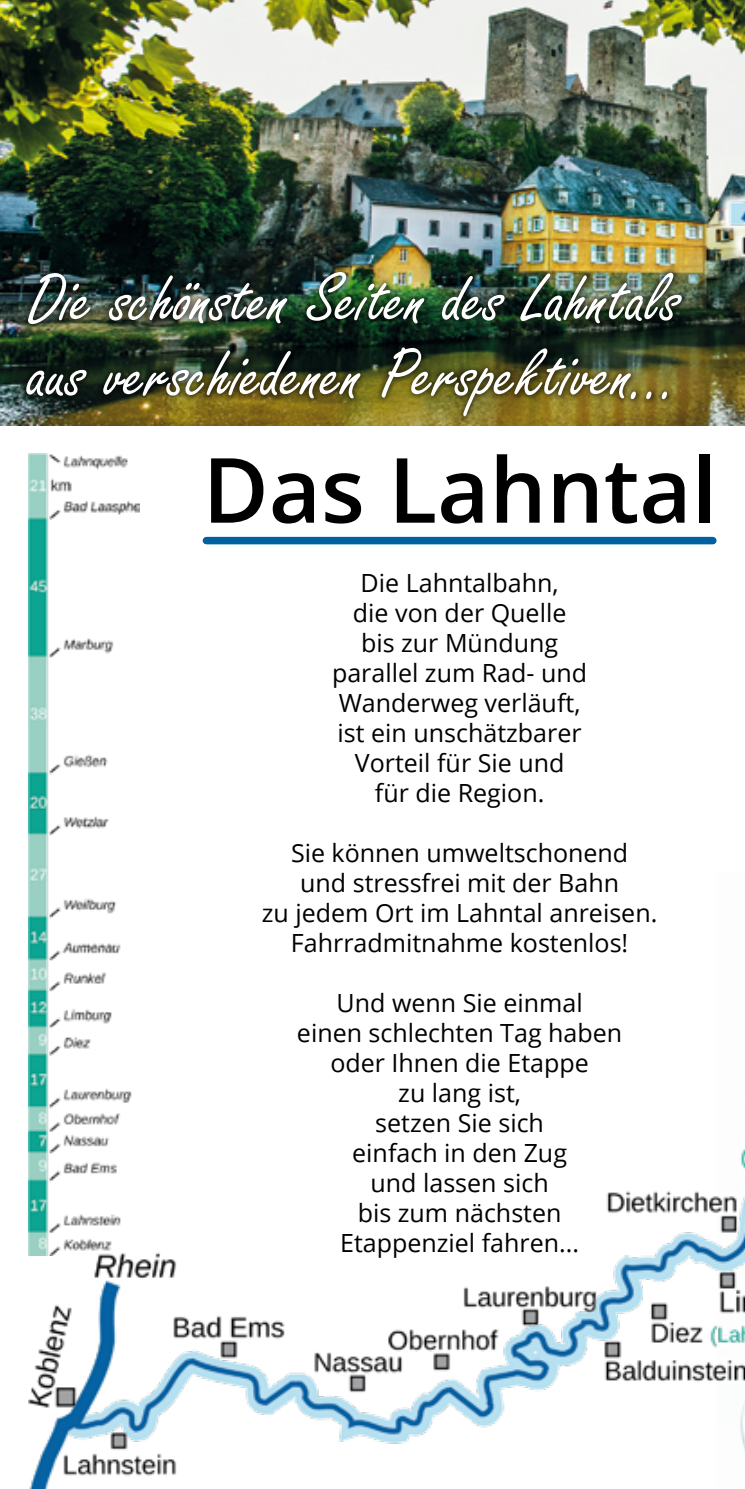
<style>
.page{position:relative;width:745px;height:1489px;background:#fff}
.page>*{position:absolute;margin:0;border:0;box-sizing:border-box;transform-origin:0 0}
.t1{font:600 90px "Open Sans";color:#000}
.t2{font:75px/75px "Freestyle Script";color:#fff}
.t3{font:25px/30px "Open Sans";color:#000;text-align:center}
</style>
<div class="page">
<img style="left:0;top:0;width:744px;height:425px">
<img style="left:16px;top:107px;width:728px;height:319px">
<img style="left:28px;top:118px;width:716px;height:1370px">
<img style="left:28px;top:454px;width:112px;height:800px">
<div style="left:19px;top:266px;width:668px;height:157px;background:#000;opacity:.5"></div>
<div style="left:206px;top:537px;width:506px;height:7px;background:#0061a1"></div>
<h2 class="t2" style="left:28px;top:265px;width:654px">Die schönsten Seiten des Lahntals aus verschiedenen Perspektiven...</h2>
<h1 class="t1" style="left:202px;top:428px;width:515px">Das Lahntal</h1>
<p class="t3" style="left:332px;top:567px;width:256px">Die Lahntalbahn,<br>die von der Quelle<br>bis zur Mündung parallel zum Rad- und<br>Wanderweg verläuft, ist ein unschätzbarer<br>Vorteil für Sie und<br>für die Region.</p>
<p class="t3" style="left:262px;top:837px;width:396px">Sie können umweltschonend<br>und stressfrei mit der Bahn<br>zu jedem Ort im Lahntal anreisen.<br>Fahrradmitnahme kostenlos!</p>
<p class="t3" style="left:297px;top:987px;width:326px">Und wenn Sie einmal<br>einen schlechten Tag haben oder Ihnen die Etappe<br>zu lang ist,<br>setzen Sie sich<br>einfach in den Zug<br>und lassen sich<br>bis zum nächsten<br>Etappenziel fahren...</p>
</div>
